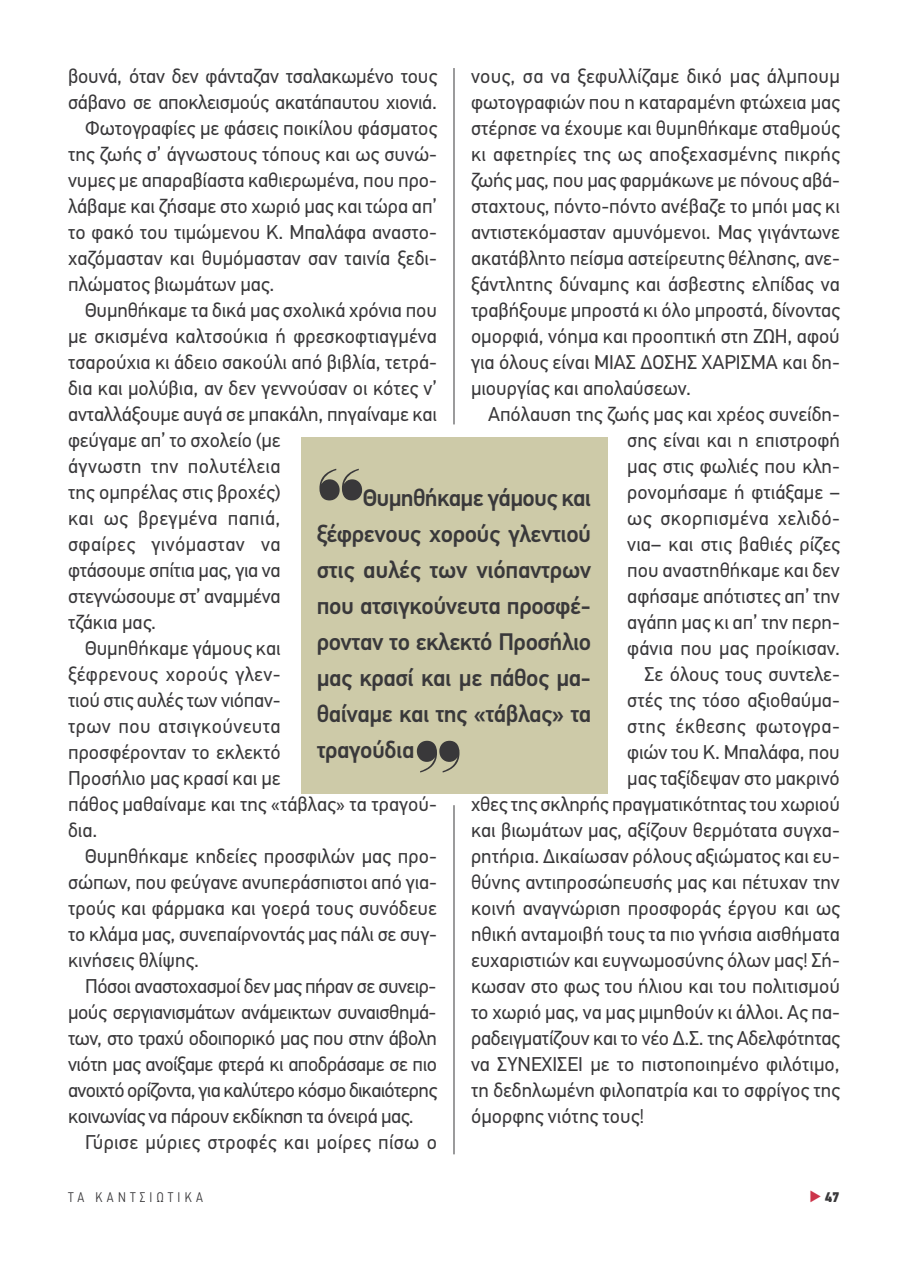
<style>
.page{position:relative;width:908px;height:1276px;background:#fff}
.page>*{position:absolute;margin:0;border:0;box-sizing:border-box;transform-origin:0 0}
.t1{font:72px "Arial Unicode MS";color:#39383a}
.t2{font:500 24px/36px "PF Din Text Pro";letter-spacing:-.02em;color:#39383a;text-align:justify}
.t3{font:20px/26px "PF Din Text Pro";color:#39383a;text-align:justify}
.t4{font:20px "PF Din Text Pro";letter-spacing:-.025em;color:#39383a}
.t5{font:20px "PF Din Text Pro";letter-spacing:.02em;color:#39383a}
.t6{font:20px "PF Din Text Pro";letter-spacing:-.035em;color:#39383a}
.t7{font:300 14px "PF Din Text Cond Pro";letter-spacing:.3em;color:#39383a}
.t8{font:14px "PF Din Text Cond Pro X Black";color:#39383a}
.s1{font-family:"Lucida Grande";color:#cc354b}
</style>
<div class="page">
<hr style="left:453px;top:68px;width:1px;height:356px;background:#39383a">
<hr style="left:453px;top:805px;width:1px;height:349px;background:#39383a">
<div style="left:300px;top:437px;width:307px;height:356px;background:#cdcaa8"></div>
<p class="t3" style="left:471px;top:63px;width:370px">νους, σα να ξεφυλλίζαμε δικό μας άλμπουμ φωτογραφιών που η καταραμένη φτώχεια μας στέρησε να έχουμε και θυμηθήκαμε σταθμούς κι αφετηρίες της ως αποξεχασμένης πικρής ζωής μας, που μας φαρμάκωνε με πόνους αβά&shy;σταχτους, πόντο-πόντο ανέβαζε το μπόι μας κι αντιστεκόμασταν αμυνόμενοι. Μας γιγάντωνε ακατάβλητο πείσμα αστείρευτης θέλησης, ανε&shy;ξάντλητης δύναμης και άσβεστης ελπίδας να τραβήξουμε μπροστά κι όλο μπροστά, δίνοντας ομορφιά, νόημα και προοπτική στη ΖωΗ, αφού για όλους είναι ΜΙΑΣ ΔΟΣΗΣ ΧΑΡΙΣΜΑ και δη&shy;μιουργίας και απολαύσεων.</p>
<p class="t3" style="left:488px;top:401px;width:353px">Απόλαυση της ζωής μας και χρέος συνείδη-</p>
<p class="t3" style="left:627px;top:427px;width:214px">σης είναι και η επιστροφή</p>
<p class="t3" style="left:627px;top:453px;width:214px">μας στις φωλιές που κλη-</p>
<p class="t3" style="left:627px;top:479px;width:214px">ρονομήσαμε ή φτιάξαμε –</p>
<p class="t5" style="left:627px;top:506px;width:214px">ως σκορπισμένα χελιδό-</p>
<p class="t3" style="left:627px;top:531px;width:214px">νια– και στις βαθιές ρίζες</p>
<p class="t3" style="left:627px;top:557px;width:214px">που αναστηθήκαμε και δεν</p>
<p class="t3" style="left:627px;top:583px;width:214px">αφήσαμε απότιστες απ’ την</p>
<p class="t3" style="left:627px;top:609px;width:214px">αγάπη μας κι απ’ την περη-</p>
<p class="t3" style="left:627px;top:635px;width:214px">φάνια που μας προίκισαν.</p>
<p class="t3" style="left:644px;top:661px;width:197px">Σε όλους τους συντελε-</p>
<p class="t3" style="left:627px;top:687px;width:214px">στές της τόσο αξιοθαύμα-</p>
<p class="t5" style="left:627px;top:714px;width:214px">στης έκθεσης φωτογρα-</p>
<p class="t3" style="left:627px;top:739px;width:214px">φιών του Κ. Μπαλάφα, που</p>
<p class="t3" style="left:627px;top:765px;width:214px">μας ταξίδεψαν στο μακρινό</p>
<p class="t3" style="left:471px;top:791px;width:370px">χθες της σκληρής πραγματικότητας του χωριού</p>
<p class="t3" style="left:471px;top:817px;width:370px">και βιωμάτων μας, αξίζουν θερμότατα συγχα-</p>
<p class="t3" style="left:471px;top:843px;width:370px">ρητήρια. Δικαίωσαν ρόλους αξιώματος και ευ-</p>
<p class="t3" style="left:471px;top:869px;width:370px">θύνης αντιπροσώπευσής μας και πέτυχαν την</p>
<p class="t3" style="left:471px;top:895px;width:370px">κοινή αναγνώριση προσφοράς έργου και ως</p>
<p class="t3" style="left:471px;top:921px;width:370px">ηθική ανταμοιβή τους τα πιο γνήσια αισθήματα</p>
<p class="t3" style="left:471px;top:947px;width:370px">ευχαριστιών και ευγνωμοσύνης όλων μας! Σή-</p>
<p class="t3" style="left:471px;top:973px;width:370px">κωσαν στο φως του ήλιου και του πολιτισμού</p>
<p class="t3" style="left:471px;top:999px;width:370px">το χωριό μας, να μας μιμηθούν κι άλλοι. Ας πα-</p>
<p class="t3" style="left:471px;top:1025px;width:370px">ραδειγματίζουν και το νέο Δ.Σ. της Αδελφότητας</p>
<p class="t3" style="left:471px;top:1051px;width:370px">να ΣΥΝΕΧΙΣΕΙ με το πιστοποιημένο φιλότιμο,</p>
<p class="t3" style="left:471px;top:1077px;width:370px">τη δεδηλωμένη φιλοπατρία και το σφρίγος της</p>
<p class="t3" style="left:471px;top:1103px;width:175px">όμορφης νιότης τους!</p>
<p class="t3" style="left:68px;top:63px;width:370px">βουνά, όταν δεν φάνταζαν τσαλακωμένο τους</p>
<p class="t3" style="left:68px;top:89px;width:370px">σάβανο σε αποκλεισμούς ακατάπαυτου χιονιά.</p>
<p class="t3" style="left:85px;top:115px;width:353px">Φωτογραφίες με φάσεις ποικίλου φάσματος</p>
<p class="t3" style="left:68px;top:141px;width:370px">της ζωής σ’ άγνωστους τόπους και ως συνώ-</p>
<p class="t3" style="left:68px;top:167px;width:370px">νυμες με απαραβίαστα καθιερωμένα, που προ-</p>
<p class="t3" style="left:68px;top:193px;width:370px">λάβαμε και ζήσαμε στο χωριό μας και τώρα απ’</p>
<p class="t3" style="left:68px;top:219px;width:370px">το φακό του τιμώμενου Κ. Μπαλάφα αναστο-</p>
<p class="t3" style="left:68px;top:245px;width:370px">χαζόμασταν και θυμόμασταν σαν ταινία ξεδι-</p>
<p class="t3" style="left:68px;top:271px;width:208px">πλώματος βιωμάτων μας.</p>
<p class="t3" style="left:85px;top:297px;width:353px">Θυμηθήκαμε τα δικά μας σχολικά χρόνια που</p>
<p class="t3" style="left:68px;top:323px;width:370px">με σκισμένα καλτσούκια ή φρεσκοφτιαγμένα</p>
<p class="t3" style="left:68px;top:349px;width:370px">τσαρούχια κι άδειο σακούλι από βιβλία, τετρά-</p>
<p class="t3" style="left:68px;top:375px;width:370px">δια και μολύβια, αν δεν γεννούσαν οι κότες ν’</p>
<p class="t3" style="left:68px;top:401px;width:370px">ανταλλάξουμε αυγά σε μπακάλη, πηγαίναμε και</p>
<p class="t3" style="left:68px;top:427px;width:214px">φεύγαμε απ’ το σχολείο (με</p>
<p class="t5" style="left:68px;top:454px;width:214px">άγνωστη την πολυτέλεια</p>
<p class="t3" style="left:68px;top:479px;width:214px">της ομπρέλας στις βροχές)</p>
<p class="t5" style="left:68px;top:506px;width:214px">και ως βρεγμένα παπιά,</p>
<p class="t5" style="left:68px;top:532px;width:214px">σφαίρες γινόμασταν να</p>
<p class="t3" style="left:68px;top:557px;width:214px">φτάσουμε σπίτια μας, για να</p>
<p class="t3" style="left:68px;top:583px;width:214px">στεγνώσουμε στ’ αναμμένα</p>
<p class="t3" style="left:68px;top:609px;width:89px">τζάκια μας.</p>
<p class="t3" style="left:85px;top:635px;width:197px">Θυμηθήκαμε γάμους και</p>
<p class="t5" style="left:68px;top:662px;width:214px">ξέφρενους χορούς γλεν-</p>
<p class="t3" style="left:68px;top:687px;width:214px">τιού στις αυλές των νιόπαν-</p>
<p class="t5" style="left:68px;top:714px;width:214px">τρων που ατσιγκούνευτα</p>
<p class="t3" style="left:68px;top:739px;width:214px">προσφέρονταν το εκλεκτό</p>
<p class="t3" style="left:68px;top:765px;width:214px">Προσήλιο μας κρασί και με</p>
<p class="t3" style="left:68px;top:791px;width:370px">πάθος μαθαίναμε και της «τάβλας» τα τραγού-</p>
<p class="t3" style="left:68px;top:817px;width:31px">δια.</p>
<p class="t3" style="left:85px;top:843px;width:353px">Θυμηθήκαμε κηδείες προσφιλών μας προ-</p>
<p class="t3" style="left:68px;top:869px;width:370px">σώπων, που φεύγανε ανυπεράσπιστοι από για-</p>
<p class="t3" style="left:68px;top:895px;width:370px">τρούς και φάρμακα και γοερά τους συνόδευε</p>
<p class="t3" style="left:68px;top:921px;width:370px">το κλάμα μας, συνεπαίρνοντάς μας πάλι σε συγ-</p>
<p class="t3" style="left:68px;top:947px;width:132px">κινήσεις θλίψης.</p>
<p class="t4" style="left:85px;top:974px;width:352px">Πόσοι αναστοχασμοί δεν μας πήραν σε συνειρ-</p>
<p class="t4" style="left:68px;top:1000px;width:370px">μούς σεργιανισμάτων ανάμεικτων συναισθημά-</p>
<p class="t4" style="left:68px;top:1026px;width:370px">των, στο τραχύ οδοιπορικό μας που στην άβολη</p>
<p class="t4" style="left:68px;top:1052px;width:370px">νιότη μας ανοίξαμε φτερά κι αποδράσαμε σε πιο</p>
<p class="t6" style="left:68px;top:1078px;width:370px">ανοιχτό ορίζοντα, για καλύτερο κόσμο δικαιότερης</p>
<p class="t4" style="left:68px;top:1104px;width:347px">κοινωνίας να πάρουν εκδίκηση τα όνειρά μας.</p>
<p class="t3" style="left:85px;top:1129px;width:353px">Γύρισε μύριες στροφές και μοίρες πίσω ο</p>
<h1 class="t1" style="left:316px;top:442px;width:50px">❝</h1>
<p class="t2" style="left:316px;top:479px;width:276px;text-indent:46px">Θυμηθήκαμε γάμους και ξέφρενους χορούς γλεντιού στις αυλές των νιόπαντρων που ατσιγκούνευτα προσφέ&shy;ρονταν το εκλεκτό Προσήλιο μας κρασί και με πάθος μα&shy;θαίναμε και της «τάβλας» τα τραγούδια</p>
<h1 class="t1" style="left:414px;top:714px;width:50px">❞</h1>
<p class="t7" style="left:68px;top:1189px;width:136px">Τα ΚανΤσιωΤιΚα</p>
<p class="t8" style="left:809px;top:1188px;width:32px"><span class="s1">►</span>47</p>
</div>
